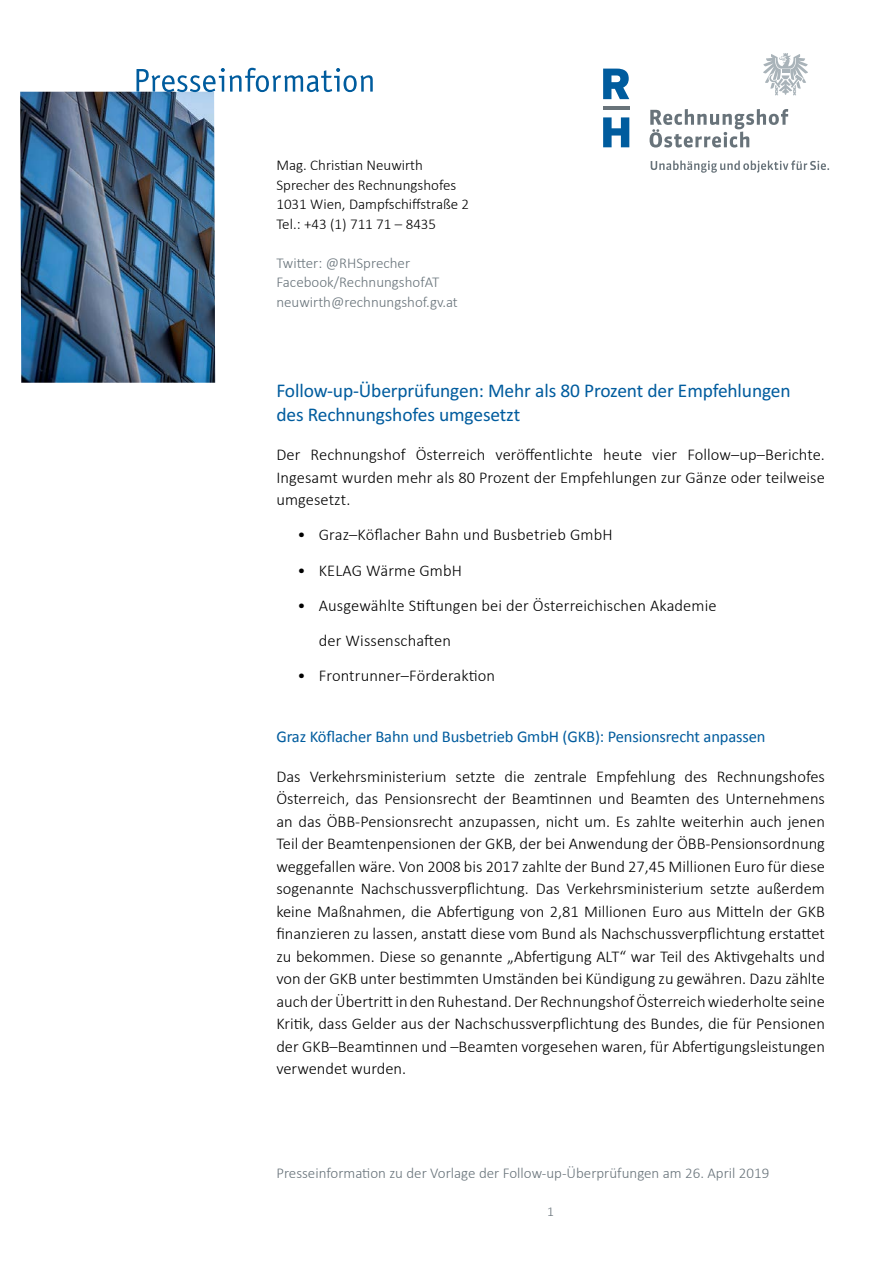
<style>
.page{position:relative;width:893px;height:1263px;background:#fff}
.page>*{position:absolute;margin:0;border:0;box-sizing:border-box;transform-origin:0 0}
.Überschrift_1{font:19.5px/23.2px "Calibri 2";letter-spacing:-.01em;color:#005c9e}
.Fließtext{font:300 16.5px/22.5px "Calibri";letter-spacing:.005em;color:#000;text-align:justify}
.Überschrift_2{font:16.5px "Calibri";letter-spacing:-.01em;color:#005c9e}
.Kontaktadresse{font:300 15px "Calibri";color:#68737a}
.Kontaktadresse-2{font:300 15px "Calibri";color:#000}
.t1{font:300 13.5px "Calibri";color:#68737a}
</style>
<div class="page">
<svg style="left:603px;top:117px;width:26px;height:30px"></svg>
<svg style="left:603px;top:69px;width:26px;height:30px"></svg>
<hr style="left:603px;top:107px;width:26px;height:3px;background:#68737a">
<svg style="left:650px;top:109px;width:138px;height:39px"></svg>
<svg style="left:763px;top:53px;width:45px;height:42px"></svg>
<svg style="left:651px;top:160px;width:178px;height:13px"></svg>
<img style="left:20px;top:92px;width:195px;height:291px">
<svg style="left:136px;top:68px;width:237px;height:24px"></svg>
<p class="Kontaktadresse-2" style="left:276px;top:156px;width:148px">Mag. Christian Neuwirth</p>
<p class="Kontaktadresse-2" style="left:276px;top:175px;width:181px">Sprecher des Rechnungshofes</p>
<p class="Kontaktadresse-2" style="left:276px;top:195px;width:194px">1031 Wien, Dampfschiffstraße 2</p>
<p class="Kontaktadresse-2" style="left:276px;top:214px;width:161px">Tel.: +43 (1) 711 71 – 8435</p>
<p class="Kontaktadresse" style="left:276px;top:253px;width:135px">Twitter: @RHSprecher</p>
<p class="Kontaktadresse" style="left:276px;top:273px;width:164px">Facebook/RechnungshofAT</p>
<p class="Kontaktadresse" style="left:276px;top:292px;width:183px">neuwirth@rechnungshof.gv.at</p>
<h1 class="Überschrift_1" style="left:276px;top:378px;width:516px">Follow-up-Überprüfungen: Mehr als 80 Prozent der Empfehlungen des Rechnungshofes umgesetzt</h1>
<p class="Fließtext" style="left:276px;top:443px;width:550px">Der Rechnungshof Österreich veröffentlichte heute vier Follow–up–Berichte.<br>Ingesamt wurden mehr als 80 Prozent der Empfehlungen zur Gänze oder teilweise umgesetzt.</p>
<p class="Fließtext" style="left:298px;top:523px;width:317px">• Graz–Köflacher Bahn und Busbetrieb GmbH</p>
<p class="Fließtext" style="left:298px;top:558px;width:166px">• KELAG Wärme GmbH</p>
<p class="Fließtext" style="left:298px;top:593px;width:420px">• Ausgewählte Stiftungen bei der Österreichischen Akademie</p>
<p class="Fließtext" style="left:319px;top:629px;width:134px">der Wissenschaften</p>
<p class="Fließtext" style="left:298px;top:664px;width:199px">• Frontrunner–Förderaktion</p>
<h1 class="Überschrift_2" style="left:276px;top:726px;width:491px">Graz Köflacher Bahn und Busbetrieb GmbH (GKB): Pensionsrecht anpassen</h1>
<p class="Fließtext" style="left:276px;top:764px;width:550px">Das Verkehrsministerium setzte die zentrale Empfehlung des Rechnungshofes Österreich, das Pensionsrecht der Beamtinnen und Beamten des Unternehmens an das ÖBB-Pensionsrecht anzupassen, nicht um. Es zahlte weiterhin auch jenen Teil der Beamtenpensionen der GKB, der bei Anwendung der ÖBB-Pensionsordnung weggefallen wäre. Von 2008 bis 2017 zahlte der Bund 27,45 Millionen Euro für diese sogenannte Nachschussverpflichtung. Das Verkehrsministerium setzte außerdem keine Maßnahmen, die Abfertigung von 2,81 Millionen Euro aus Mitteln der GKB finanzieren zu lassen, anstatt diese vom Bund als Nachschussverpflichtung erstattet zu bekommen. Diese so genannte „Abfertigung ALT“ war Teil des Aktivgehalts und von der GKB unter bestimmten Umständen bei Kündigung zu gewähren. Dazu zählte auch der Übertritt in den Ruhestand. Der Rechnungshof Österreich wiederholte seine Kritik, dass Gelder aus der Nachschussverpflichtung des Bundes, die für Pensionen der GKB–Beamtinnen und –Beamten vorgesehen waren, für Abfertigungsleistungen verwendet wurden.</p>
<p class="Kontaktadresse" style="left:276px;top:1164px;width:494px">Presseinformation zu der Vorlage der Follow-up-Überprüfungen am 26. April 2019</p>
<p class="t1" style="left:547px;top:1203px;width:8px">1</p>
</div>
